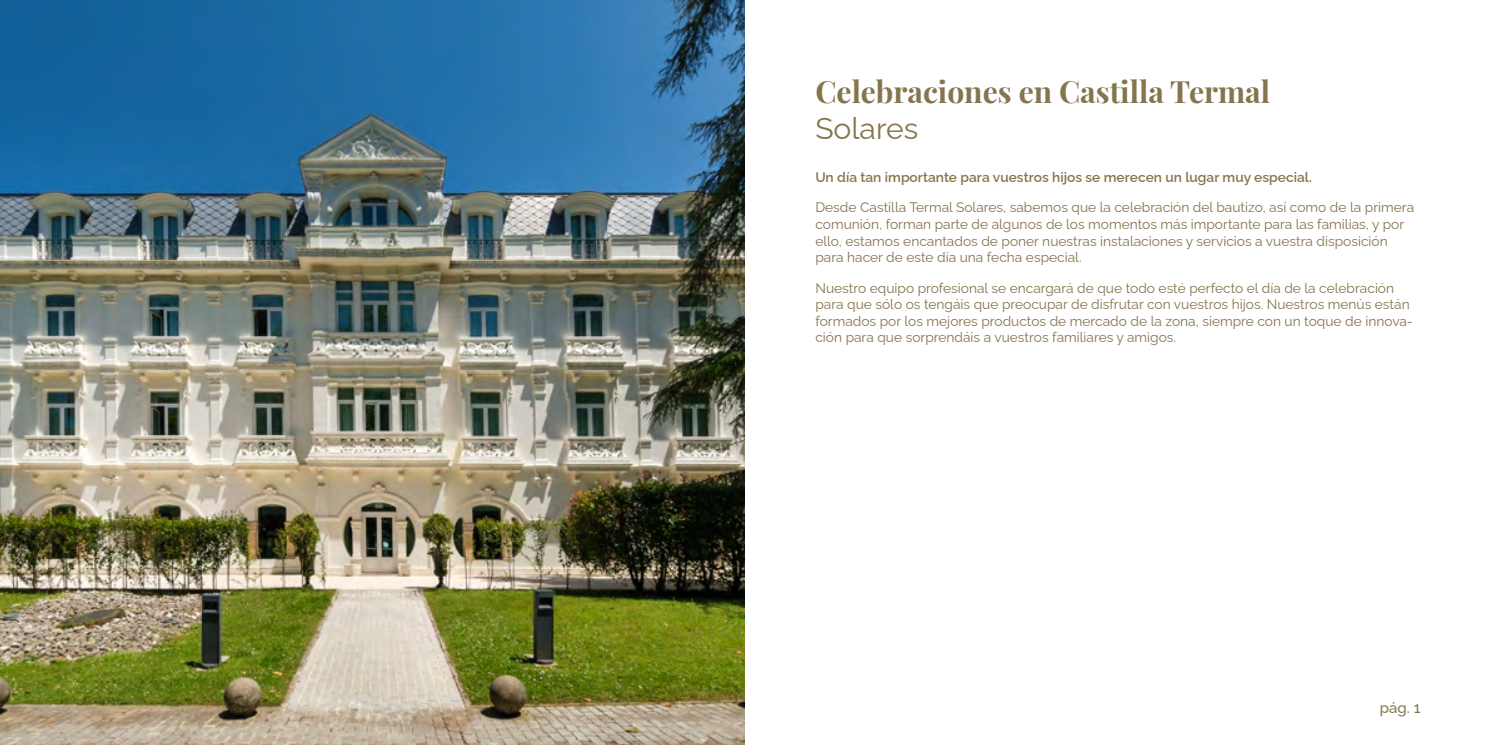
<style>
.page{position:relative;width:1489px;height:745px;background:#fff}
.page>*{position:absolute;margin:0;border:0;box-sizing:border-box;transform-origin:0 0}
.t1{font:700 30px "Playfair Display";color:#85754f}
.t2{font:30px "Raleway";color:#85754f}
.t3{font:500 15px "Raleway";color:#85754f}
.t4{font:13.75px/16.5px "Raleway";color:#85754f}
.t5{font:600 13.75px "Raleway";color:#85754f}
</style>
<div class="page">
<img style="left:0;top:0;width:744px;height:744px">
<h1 class="t1" style="left:815px;top:69px;width:456px">Celebraciones en Castilla Termal</h1>
<h1 class="t2" style="left:815px;top:105px;width:104px">Solares</h1>
<p class="t5" style="left:815px;top:166px;width:498px">Un día tan importante para vuestros hijos se merecen un lugar muy especial.</p>
<p class="t4" style="left:815px;top:198px;width:600px">Desde Castilla Termal Solares, sabemos que la celebración del bautizo, así como de la primera comunión, forman parte de algunos de los momentos más importante para las familias, y por ello, estamos encantados de poner nuestras instalaciones y servicios a vuestra disposición para hacer de este día una fecha especial.</p>
<p class="t4" style="left:815px;top:278px;width:599px">Nuestro equipo profesional se encargará de que todo esté perfecto el día de la celebración para que sólo os tengáis que preocupar de disfrutar con vuestros hijos. Nuestros menús están formados por los mejores productos de mercado de la zona, siempre con un toque de innova&shy;ción para que sorprendáis a vuestros familiares y amigos.</p>
<p class="t3" style="left:1379px;top:695px;width:42px">pág. 1</p>
</div>
